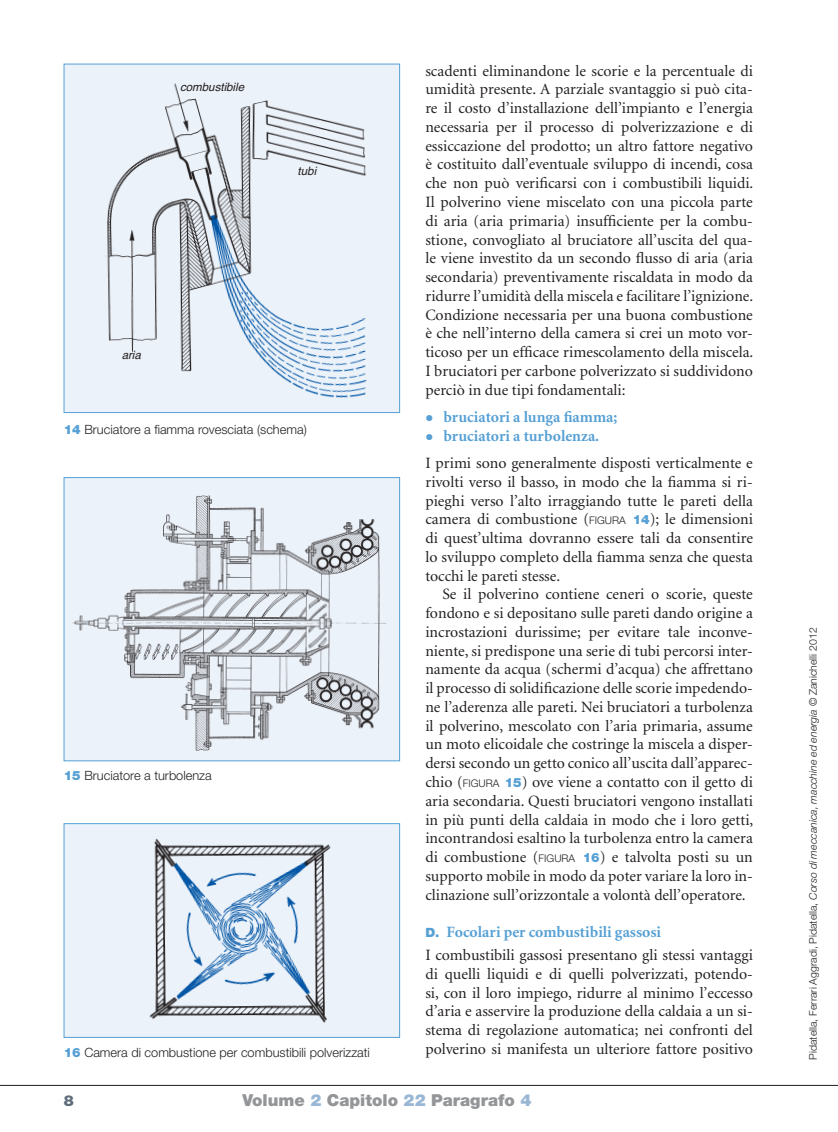
<style>
.page{position:relative;width:838px;height:1132px;background:#fff}
.page>*{position:absolute;margin:0;border:0;box-sizing:border-box;transform-origin:0 0}
.t1{font:900 16.5px "Helvetica Neue";color:#939598}
._01_testo_corpo{font:15.75px/18.8px "Minion";color:#231f20;text-align:justify}
._01_testo_corpo_-cap{font:15.75px/18.8px "Minion";color:#231f20;text-align:justify}
._01_testo_corpo_PALL{font:700 15.75px "Minion";color:#56a0d5}
.t2{font:900 15px "Helvetica Neue";color:#5e6c7c}
._08_testo_DIDA{font:300 12.75px "Helvetica Neue";color:#231f20}
.t3{font:italic 11.55px "Helvetica";color:#231f20}
.t4{font:300 10.5px "Helvetica Neue";color:#231f20}
.s1{font-weight:900;color:#56a0d5}
.s2{font-family:"Euclid";font-weight:400}
.s3{font-family:"Helvetica Neue";font-weight:300;font-size:10.5px}
.s4{font-family:"Helvetica Neue";font-weight:900;font-size:12.75px;color:#56a0d5}
.s5{font-family:"Helvetica Neue";font-weight:900;font-size:12.75px}
.s6{color:#99b7d4}
.s7{font-style:italic}
</style>
<div class="page">
<hr style="left:0;top:1084px;width:838px;height:1px;background:#231f20">
<img style="left:66px;top:479px;width:332px;height:279px">
<div style="left:64px;top:477px;width:336px;height:283px;border:1px solid #56a0d5"></div>
<div style="left:64px;top:823px;width:335px;height:213px;background:#ecf2f9"></div>
<img style="left:149px;top:838px;width:182px;height:185px">
<div style="left:64px;top:823px;width:336px;height:214px;border:1px solid #56a0d5"></div>
<img style="left:68px;top:66px;width:330px;height:344px">
<p class="t3" style="left:180px;top:78px;width:66px">combustibile</p>
<p class="t3" style="left:298px;top:161px;width:20px">tubi</p>
<p class="t3" style="left:122px;top:346px;width:21px">aria</p>
<p class="_08_testo_DIDA" style="left:64px;top:421px;width:244px"><span class="s1">14</span> Bruciatore a fiamma rovesciata (schema)</p>
<p class="_08_testo_DIDA" style="left:64px;top:767px;width:149px"><span class="s1">15</span> Bruciatore a turbolenza</p>
<p class="_08_testo_DIDA" style="left:64px;top:1044px;width:308px"><span class="s1">16</span> Camera di combustione per combustibili polverizzati</p>
<p class="_01_testo_corpo" style="left:425px;top:62px;width:329px">scadenti eliminandone le scorie e la percentuale di umidità presente. A parziale svantaggio si può cita&shy;re il costo d’installazione dell’impianto e l’energia necessaria per il processo di polverizzazione e di essiccazione del prodotto; un altro fattore negativo è costituito dall’eventuale sviluppo di incendi, cosa che non può verificarsi con i combustibili liquidi.<br>Il polverino viene miscelato con una piccola parte di aria (aria primaria) insufficiente per la combu&shy;stione, convogliato al bruciatore all’uscita del qua&shy;le viene investito da un secondo flusso di aria (aria secondaria) preventivamente riscaldata in modo da ridurre l’umidità della miscela e facilitare l’ignizione.<br>Condizione necessaria per una buona combustione è che nell’interno della camera si crei un moto vor&shy;ticoso per un efficace rimescolamento della miscela.<br>I bruciatori per carbone polverizzato si suddividono perciò in due tipi fondamentali:</p>
<p class="_01_testo_corpo_PALL" style="left:425px;top:409px;width:193px"><span class="s2">•</span> bruciatori a lunga fiamma;</p>
<p class="_01_testo_corpo_PALL" style="left:425px;top:427px;width:175px"><span class="s2">•</span> bruciatori a turbolenza.</p>
<p class="_01_testo_corpo" style="left:425px;top:454px;width:329px">I primi sono generalmente disposti verticalmente e rivolti verso il basso, in modo che la fiamma si ri&shy;pieghi verso l’alto irraggiando tutte le pareti della camera di combustione (<span class="s3">FIGURA</span> <span class="s4">14</span>); le dimensioni di quest’ultima dovranno essere tali da consentire lo sviluppo completo della fiamma senza che questa tocchi le pareti stesse.</p>
<p class="_01_testo_corpo_-cap" style="left:425px;top:585px;width:329px;text-indent:17px">Se il polverino contiene ceneri o scorie, queste fondono e si depositano sulle pareti dando origine a incrostazioni durissime; per evitare tale inconve&shy;niente, si predispone una serie di tubi percorsi inter&shy;namente da acqua (schermi d’acqua) che affrettano il processo di solidificazione delle scorie impedendo&shy;ne l’aderenza alle pareti. Nei bruciatori a turbolenza il polverino, mescolato con l’aria primaria, assume un moto elicoidale che costringe la miscela a disper&shy;dersi secondo un getto conico all’uscita dall’apparec&shy;chio (<span class="s3">FIGURA</span> <span class="s4">15</span>) ove viene a contatto con il getto di aria secondaria. Questi bruciatori vengono installati in più punti della caldaia in modo che i loro getti, incontrandosi esaltino la turbolenza entro la camera di combustione (<span class="s3">FIGURA</span> <span class="s4">16</span>) e talvolta posti su un supporto mobile in modo da poter variare la loro in&shy;clinazione sull’orizzontale a volontà dell’operatore.</p>
<p class="_01_testo_corpo_PALL" style="left:425px;top:923px;width:237px"><span class="s5">D.</span> Focolari per combustibili gassosi</p>
<p class="_01_testo_corpo" style="left:425px;top:946px;width:329px">I combustibili gassosi presentano gli stessi vantaggi di quelli liquidi e di quelli polverizzati, potendo&shy;si, con il loro impiego, ridurre al minimo l’eccesso d’aria e asservire la produzione della caldaia a un si&shy;stema di regolazione automatica; nei confronti del polverino si manifesta un ulteriore fattore positivo</p>
<p class="t2" style="left:64px;top:1091px;width:12px">8</p>
<p class="t1" style="left:242px;top:1090px;width:290px">Volume <span class="s6">2</span> Capitolo <span class="s6">22</span> Paragrafo <span class="s6">4</span></p>
<p class="t4" style="left:806px;top:1059px;width:433px;rotate:-90deg">Pidatella, Ferrari Aggradi, Pidatella, <span class="s7">Corso di meccanica, macchine ed energia</span> © Zanichelli 2012</p>
</div>
